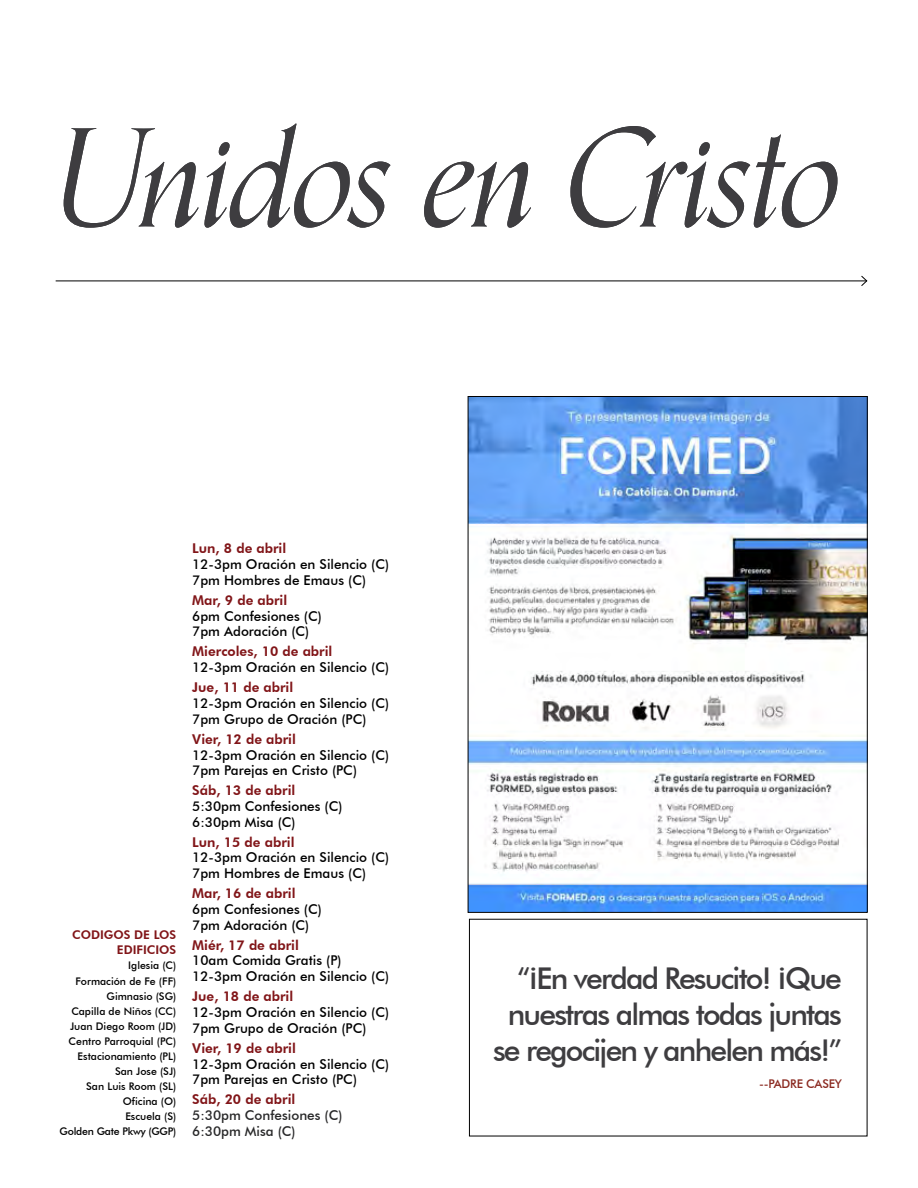
<style>
.page{position:relative;width:918px;height:1188px;background:#fff}
.page>*{position:absolute;margin:0;border:0;box-sizing:border-box;transform-origin:0 0}
.t1{font:italic 135px "Orpheus Pro";letter-spacing:-.02em;color:#3e3d40}
.t2{font:500 30px/36px "Futura BT";letter-spacing:-.06em;color:#3e3d40;text-align:right}
.t3{font:500 13.5px/15.8px "Futura BT";color:#000}
.t4{font:800 13.5px "Futura BT";color:#811518}
.t5{font:500 13.5px/15.8px "Futura BT";color:#282829}
.t6{font:800 12px/15px "Futura BT";color:#811518;text-align:right}
.t7{font:500 12px "Futura BT";letter-spacing:-.02em;color:#8b2a21}
.t8{font:500 10.5px/15px "Futura BT";color:#000;text-align:right}
</style>
<div class="page">
<hr style="left:56px;top:281px;width:811px;height:1px;background:#000">
<svg style="left:860px;top:275px;width:8px;height:11px"></svg>
<img style="left:470px;top:398px;width:395px;height:513px">
<h1 class="t1" style="left:54px;top:73px;width:789px">Unidos en Cristo</h1>
<p class="t6" style="left:72px;top:928px;width:106px">CODIGOS DE LOS<br>EDIFICIOS</p>
<p class="t8" style="left:60px;top:958px;width:118px">Iglesia (C)<br>Formación de Fe (FF)<br>Gimnasio (SG)<br>Capilla de Niños (CC)<br>Juan Diego Room (JD)<br>Centro Parroquial (PC)<br>Estacionamiento (PL)<br>San Jose (SJ)<br>San Luis Room (SL)<br>Oficina (O)<br>Escuela (S)<br>Golden Gate Pkwy (GGP)</p>
<p class="t4" style="left:192px;top:540px;width:96px">Lun, 8 de abril</p>
<p class="t3" style="left:192px;top:556px;width:198px">12-3pm Oración en Silencio (C)<br>7pm Hombres de Emaus (C)</p>
<p class="t4" style="left:192px;top:592px;width:97px">Mar, 9 de abril</p>
<p class="t3" style="left:192px;top:608px;width:131px">6pm Confesiones (C)<br>7pm Adoración (C)</p>
<p class="t4" style="left:192px;top:643px;width:142px">Miercoles, 10 de abril</p>
<p class="t3" style="left:192px;top:659px;width:198px">12-3pm Oración en Silencio (C)</p>
<p class="t4" style="left:192px;top:679px;width:103px">Jue, 11 de abril</p>
<p class="t3" style="left:192px;top:695px;width:198px">12-3pm Oración en Silencio (C)<br>7pm Grupo de Oración (PC)</p>
<p class="t4" style="left:192px;top:731px;width:105px">Vier, 12 de abril</p>
<p class="t3" style="left:192px;top:747px;width:198px">12-3pm Oración en Silencio (C)<br>7pm Parejas en Cristo (PC)</p>
<p class="t4" style="left:192px;top:782px;width:105px">Sáb, 13 de abril</p>
<p class="t3" style="left:192px;top:798px;width:152px">5:30pm Confesiones (C)<br>6:30pm Misa (C)</p>
<p class="t4" style="left:192px;top:834px;width:104px">Lun, 15 de abril</p>
<p class="t3" style="left:192px;top:850px;width:198px">12-3pm Oración en Silencio (C)<br>7pm Hombres de Emaus (C)</p>
<p class="t4" style="left:192px;top:885px;width:105px">Mar, 16 de abril</p>
<p class="t3" style="left:192px;top:901px;width:131px">6pm Confesiones (C)<br>7pm Adoración (C)</p>
<p class="t4" style="left:192px;top:937px;width:108px">Miér, 17 de abril</p>
<p class="t3" style="left:192px;top:953px;width:198px">10am Comida Gratis (P)<br>12-3pm Oración en Silencio (C)</p>
<p class="t4" style="left:192px;top:988px;width:103px">Jue, 18 de abril</p>
<p class="t3" style="left:192px;top:1004px;width:198px">12-3pm Oración en Silencio (C)<br>7pm Grupo de Oración (PC)</p>
<p class="t4" style="left:192px;top:1040px;width:105px">Vier, 19 de abril</p>
<p class="t3" style="left:192px;top:1056px;width:198px">12-3pm Oración en Silencio (C)<br>7pm Parejas en Cristo (PC)</p>
<p class="t4" style="left:192px;top:1091px;width:105px">Sáb, 20 de abril</p>
<p class="t5" style="left:192px;top:1107px;width:152px">5:30pm Confesiones (C)<br>6:30pm Misa (C)</p>
<h2 class="t2" style="left:493px;top:960px;width:350px">“¡En verdad Resucito! ¡Que nuestras almas todas juntas se regocijen y anhelen más!”</h2>
<p class="t7" style="left:759px;top:1076px;width:84px">--PADRE CASEY</p>
</div>
